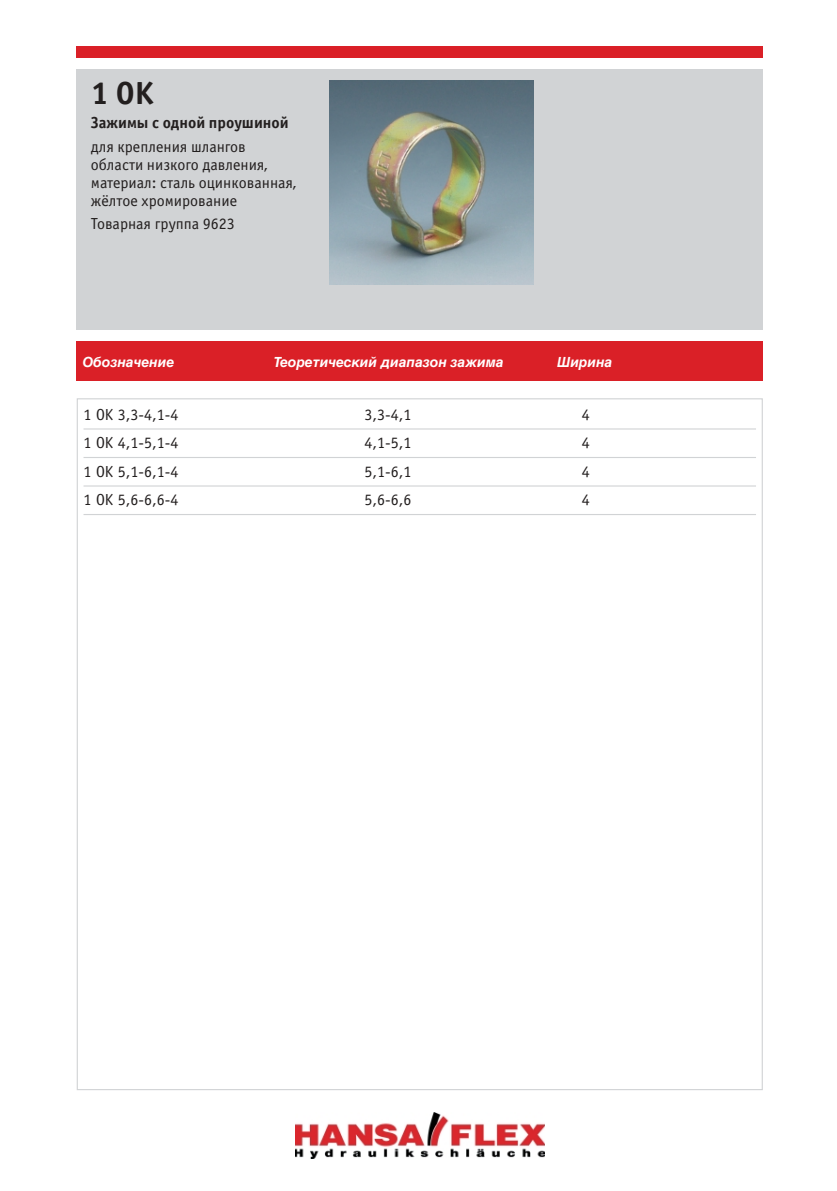
<style>
.page{position:relative;width:837px;height:1191px;background:#fff}
.page>*{position:absolute;margin:0;border:0;box-sizing:border-box;transform-origin:0 0}
.t1{font:700 32px "Officina Sans C";color:#231f1f}
.t2{font:16px/18px "Officina Sans C";color:#231f1f}
.t3{font:16px "Officina Sans";color:#231f1f}
.t4{font:700 16px "Officina Sans C";color:#231f1f}
.t5{font:14px "Helvetica Cyr Bold Inclined";color:#fff}
</style>
<div class="page">
<div style="left:77px;top:47px;width:686px;height:11px;background:#da2027"></div>
<div style="left:77px;top:69px;width:686px;height:261px;background:#d1d3d5"></div>
<img style="left:295px;top:1112px;width:249px;height:46px">
<div style="left:77px;top:341px;width:686px;height:40px;background:#da2027"></div>
<hr style="left:84px;top:428px;width:672px;height:1px;background:#d1d3d5">
<hr style="left:84px;top:457px;width:672px;height:1px;background:#d1d3d5">
<hr style="left:84px;top:485px;width:672px;height:1px;background:#d1d3d5">
<hr style="left:84px;top:514px;width:672px;height:1px;background:#d1d3d5">
<img style="left:329px;top:81px;width:204px;height:204px">
<h1 class="t1" style="left:91px;top:82px;width:64px">1 OK</h1>
<p class="t4" style="left:91px;top:117px;width:199px">Зажимы с одной проушиной</p>
<p class="t2" style="left:91px;top:139px;width:207px">для крепления шлангов области низкого давления, материал: сталь оцинкованная, жёлтое хромирование</p>
<p class="t2" style="left:91px;top:217px;width:145px">Товарная группа 9623</p>
<p class="t5" style="left:82px;top:357px;width:93px">Обозначение</p>
<p class="t5" style="left:274px;top:357px;width:231px">Теоретический диапазон зажима</p>
<p class="t5" style="left:557px;top:357px;width:57px">Ширина</p>
<p class="t3" style="left:84px;top:408px;width:96px">1 OK 3,3-4,1-4</p>
<p class="t3" style="left:364px;top:408px;width:49px">3,3-4,1</p>
<p class="t3" style="left:582px;top:408px;width:9px">4</p>
<p class="t3" style="left:84px;top:437px;width:96px">1 OK 4,1-5,1-4</p>
<p class="t3" style="left:364px;top:437px;width:49px">4,1-5,1</p>
<p class="t3" style="left:582px;top:437px;width:9px">4</p>
<p class="t3" style="left:84px;top:465px;width:96px">1 OK 5,1-6,1-4</p>
<p class="t3" style="left:364px;top:465px;width:49px">5,1-6,1</p>
<p class="t3" style="left:582px;top:465px;width:9px">4</p>
<p class="t3" style="left:84px;top:494px;width:96px">1 OK 5,6-6,6-4</p>
<p class="t3" style="left:364px;top:494px;width:49px">5,6-6,6</p>
<p class="t3" style="left:582px;top:494px;width:9px">4</p>
</div>
